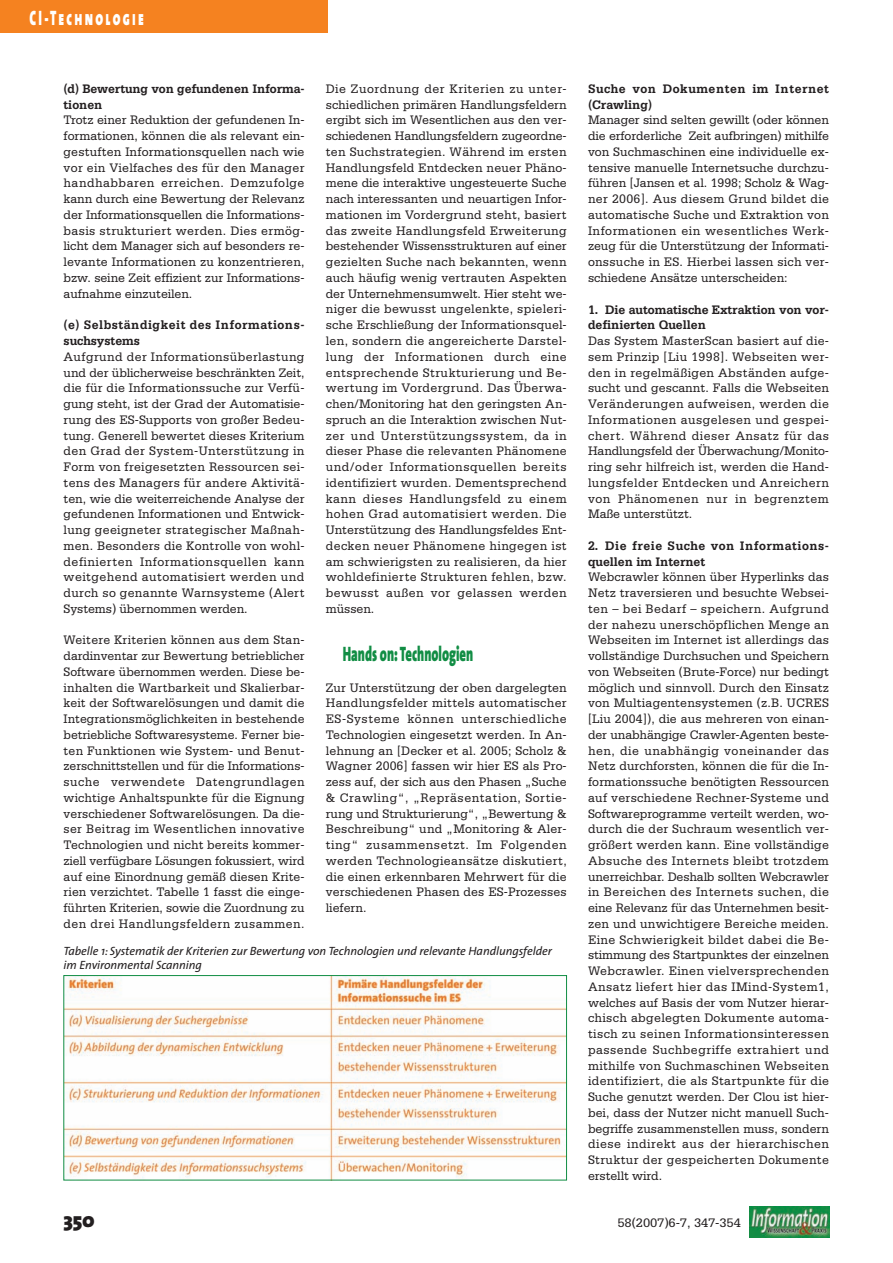
<style>
.page{position:relative;width:893px;height:1263px;background:#fff}
.page>*{position:absolute;margin:0;border:0;box-sizing:border-box;transform-origin:0 0}
.t1{font:900 21px "The Sans";color:#118d44;scale:.6 1}
.t2{font:21px "The Sans Black Caps";letter-spacing:.18em;color:#fff;scale:.6 1}
.t3{font:900 21px "The Sans";color:#231f20}
.t4{font:13.05px/15.8px "Serifa";letter-spacing:.01em;color:#231f20;text-align:justify;scale:.95 1}
.t5{font:13.05px/15.8px "Serifa";letter-spacing:.01em;color:#231f20;text-align:justify;scale:.94 1}
.t6{font:700 13.05px/15.8px "Serifa";letter-spacing:.04em;color:#231f20;scale:.95 1}
.t7{font:700 13.05px/15.8px "Serifa";letter-spacing:-.005em;color:#231f20;scale:.95 1}
.t8{font:13.05px "Serifa";letter-spacing:-.01em;color:#231f20}
.t9{font:italic 12px/13.5px "The Sans";letter-spacing:-.005em;color:#231f20}
</style>
<div class="page">
<div style="left:0;top:0;width:327px;height:32px;background:#f58220"></div>
<img style="left:750px;top:1206px;width:79px;height:31px">
<img style="left:66px;top:977px;width:499px;height:201px">
<div style="left:64px;top:975px;width:503px;height:205px;border:1px solid #118d44"></div>
<h1 class="t2" style="left:30px;top:5px;width:192px">CI-Technologie</h1>
<p class="t7" style="left:64px;top:82px;width:255px">(d) Bewertung von gefundenen Informa&shy;tionen</p>
<p class="t4" style="left:64px;top:113px;width:255px">Trotz einer Reduktion der gefundenen In&shy;formationen, können die als relevant ein&shy;gestuften Informationsquellen nach wie vor ein Vielfaches des für den Manager handhabbaren erreichen. Demzufolge kann durch eine Bewertung der Relevanz der Informationsquellen die Informations&shy;basis strukturiert werden. Dies ermög&shy;licht dem Manager sich auf besonders re&shy;levante Informationen zu konzentrieren, bzw. seine Zeit effizient zur Informations&shy;aufnahme einzuteilen.</p>
<p class="t6" style="left:64px;top:318px;width:255px">(e) Selbständigkeit des Informations&shy;suchsystems</p>
<p class="t4" style="left:64px;top:350px;width:255px">Aufgrund der Informationsüberlastung und der üblicherweise beschränkten Zeit, die für die Informationssuche zur Verfü&shy;gung steht, ist der Grad der Automatisie&shy;rung des ES-Supports von großer Bedeu&shy;tung. Generell bewertet dieses Kriterium den Grad der System-Unterstützung in Form von freigesetzten Ressourcen sei&shy;tens des Managers für andere Aktivitä&shy;ten, wie die weiterreichende Analyse der gefundenen Informationen und Entwick&shy;lung geeigneter strategischer Maßnah&shy;men. Besonders die Kontrolle von wohl&shy;definierten Informationsquellen kann weitgehend automatisiert werden und durch so genannte Warnsysteme (Alert Systems) übernommen werden.</p>
<p class="t5" style="left:64px;top:633px;width:258px">Weitere Kriterien können aus dem Stan&shy;dardinventar zur Bewertung betrieblicher Software übernommen werden. Diese be&shy;inhalten die Wartbarkeit und Skalierbar&shy;keit der Softwarelösungen und damit die Integrationsmöglichkeiten in bestehende betriebliche Softwaresysteme. Ferner bie&shy;ten Funktionen wie System- und Benut&shy;zerschnittstellen und für die Informations&shy;suche verwendete Datengrundlagen wichtige Anhaltspunkte für die Eignung verschiedener Softwarelösungen. Da die&shy;ser Beitrag im Wesentlichen innovative Technologien und nicht bereits kommer&shy;ziell verfügbare Lösungen fokussiert, wird auf eine Einordnung gemäß diesen Krite&shy;rien verzichtet. Tabelle 1 fasst die einge&shy;führten Kriterien, sowie die Zuordnung zu den drei Handlungsfeldern zusammen.</p>
<p class="t4" style="left:326px;top:82px;width:255px">Die Zuordnung der Kriterien zu unter&shy;schiedlichen primären Handlungsfeldern ergibt sich im Wesentlichen aus den ver&shy;schiedenen Handlungsfeldern zugeordne&shy;ten Suchstrategien. Während im ersten Handlungsfeld Entdecken neuer Phäno&shy;mene die interaktive ungesteuerte Suche nach interessanten und neuartigen Infor&shy;mationen im Vordergrund steht, basiert das zweite Handlungsfeld Erweiterung bestehender Wissensstrukturen auf einer gezielten Suche nach bekannten, wenn auch häufig wenig vertrauten Aspekten der Unternehmensumwelt. Hier steht we&shy;niger die bewusst ungelenkte, spieleri&shy;sche Erschließung der Informationsquel&shy;len, sondern die angereicherte Darstel&shy;lung der Informationen durch eine entsprechende Strukturierung und Be&shy;wertung im Vordergrund. Das Überwa&shy;chen/Monitoring hat den geringsten An&shy;spruch an die Interaktion zwischen Nut&shy;zer und Unterstützungssystem, da in dieser Phase die relevanten Phänomene und/oder Informationsquellen bereits identifiziert wurden. Dementsprechend kann dieses Handlungsfeld zu einem hohen Grad automatisiert werden. Die Unterstützung des Handlungsfeldes Ent&shy;decken neuer Phänomene hingegen ist am schwierigsten zu realisieren, da hier wohldefinierte Strukturen fehlen, bzw. bewusst außen vor gelassen werden müssen.</p>
<h1 class="t1" style="left:343px;top:645px;width:219px">Hands on: Technologien</h1>
<p class="t4" style="left:326px;top:680px;width:255px">Zur Unterstützung der oben dargelegten Handlungsfelder mittels automatischer ES-Systeme können unterschiedliche Technologien eingesetzt werden. In An&shy;lehnung an [Decker et al. 2005; Scholz &amp; Wagner 2006] fassen wir hier ES als Pro&shy;zess auf, der sich aus den Phasen „Suche &amp; Crawling“, „Repräsentation, Sortie&shy;rung und Strukturierung“, „Bewertung &amp; Beschreibung“ und „Monitoring &amp; Aler&shy;ting“ zusammensetzt. Im Folgenden werden Technologieansätze diskutiert, die einen erkennbaren Mehrwert für die verschiedenen Phasen des ES-Prozesses liefern.</p>
<p class="t9" style="left:64px;top:946px;width:490px">Tabelle 1: Systematik der Kriterien zur Bewertung von Technologien und relevante Handlungsfelder im Environmental Scanning</p>
<p class="t6" style="left:588px;top:82px;width:255px">Suche von Dokumenten im Internet (Crawling)</p>
<p class="t4" style="left:588px;top:113px;width:255px">Manager sind selten gewillt (oder können die erforderliche Zeit aufbringen) mithilfe von Suchmaschinen eine individuelle ex&shy;tensive manuelle Internetsuche durchzu&shy;führen [Jansen et al. 1998; Scholz &amp; Wag&shy;ner 2006]. Aus diesem Grund bildet die automatische Suche und Extraktion von Informationen ein wesentliches Werk&shy;zeug für die Unterstützung der Informati&shy;onssuche in ES. Hierbei lassen sich ver&shy;schiedene Ansätze unterscheiden:</p>
<p class="t7" style="left:588px;top:302px;width:255px">1. Die automatische Extraktion von vor&shy;definierten Quellen</p>
<p class="t4" style="left:588px;top:334px;width:255px">Das System MasterScan basiert auf die&shy;sem Prinzip [Liu 1998]. Webseiten wer&shy;den in regelmäßigen Abständen aufge&shy;sucht und gescannt. Falls die Webseiten Veränderungen aufweisen, werden die Informationen ausgelesen und gespei&shy;chert. Während dieser Ansatz für das Handlungsfeld der Überwachung/Monito&shy;ring sehr hilfreich ist, werden die Hand&shy;lungsfelder Entdecken und Anreichern von Phänomenen nur in begrenztem Maße unterstützt.</p>
<p class="t6" style="left:588px;top:539px;width:255px">2. Die freie Suche von Informations&shy;quellen im Internet</p>
<p class="t4" style="left:588px;top:570px;width:255px">Webcrawler können über Hyperlinks das Netz traversieren und besuchte Websei&shy;ten – bei Bedarf – speichern. Aufgrund der nahezu unerschöpflichen Menge an Webseiten im Internet ist allerdings das vollständige Durchsuchen und Speichern von Webseiten (Brute-Force) nur bedingt möglich und sinnvoll. Durch den Einsatz von Multiagentensystemen (z.B. UCRES [Liu 2004]), die aus mehreren von einan&shy;der unabhängige Crawler-Agenten beste&shy;hen, die unabhängig voneinander das Netz durchforsten, können die für die In&shy;formationssuche benötigten Ressourcen auf verschiedene Rechner-Systeme und Softwareprogramme verteilt werden, wo&shy;durch die der Suchraum wesentlich ver&shy;größert werden kann. Eine vollständige Absuche des Internets bleibt trotzdem unerreichbar. Deshalb sollten Webcrawler in Bereichen des Internets suchen, die eine Relevanz für das Unternehmen besit&shy;zen und unwichtigere Bereiche meiden.<br>Eine Schwierigkeit bildet dabei die Be&shy;stimmung des Startpunktes der einzelnen Webcrawler. Einen vielversprechenden Ansatz liefert hier das IMind-System1, welches auf Basis der vom Nutzer hierar&shy;chisch abgelegten Dokumente automa&shy;tisch zu seinen Informationsinteressen passende Suchbegriffe extrahiert und mithilfe von Suchmaschinen Webseiten identifiziert, die als Startpunkte für die Suche genutzt werden. Der Clou ist hier&shy;bei, dass der Nutzer nicht manuell Such&shy;begriffe zusammenstellen muss, sondern diese indirekt aus der hierarchischen Struktur der gespeicherten Dokumente erstellt wird.</p>
<h1 class="t3" style="left:64px;top:1212px;width:33px">350</h1>
<p class="t8" style="left:617px;top:1218px;width:125px">58(2007)6-7, 347-354</p>
</div>
